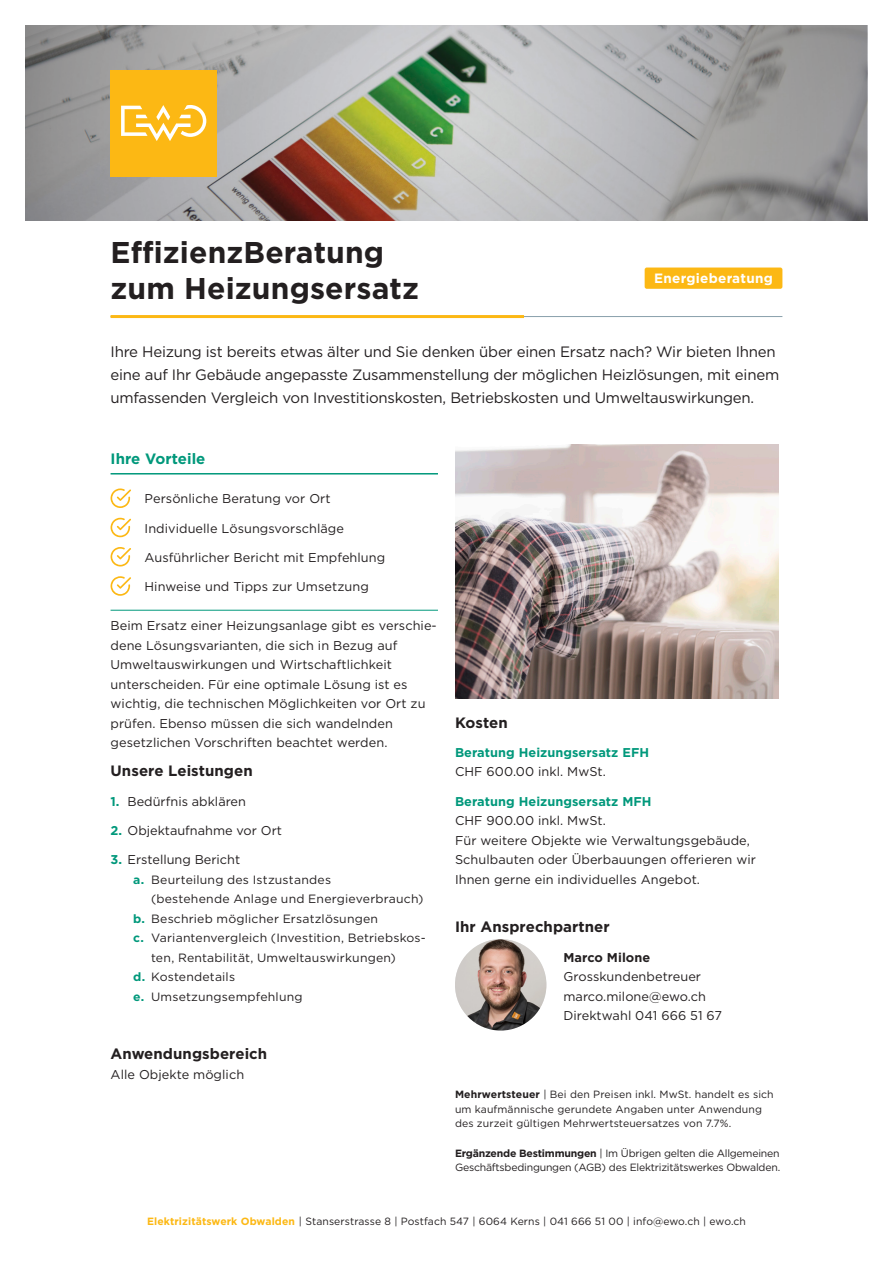
<style>
.page{position:relative;width:893px;height:1263px;background:#fff}
.page>*{position:absolute;margin:0;border:0;box-sizing:border-box;transform-origin:0 0}
.t1{font:700 30px/36px "Gotham";letter-spacing:.005em;color:#231f20}
.t2{font:15px/22.8px "Gotham";letter-spacing:-.015em;color:#231f20}
.t3{font:700 15px "Gotham";letter-spacing:.005em;color:#231f20}
.t4{font:700 15px "Gotham";letter-spacing:.005em;color:#00987b}
.t5{font:700 13.5px "Gotham";letter-spacing:.02em;color:#fff}
.t6{font:12.75px/19.5px "Gotham";letter-spacing:.005em;color:#231f20}
.t7{font:700 12.75px "Gotham";letter-spacing:.005em;color:#00987b}
.t8{font:700 12.75px "Gotham";letter-spacing:.005em;color:#231f20}
.t9{font:12px "Gotham";letter-spacing:.015em;color:#231f20}
.t10{font:10.5px/14.7px "Gotham";letter-spacing:.01em;color:#231f20}
.t11{font:10.5px/14.7px "Gotham";letter-spacing:-.02em;color:#231f20}
.s1{font-weight:700;color:#00987b}
.s2{font-weight:700}
.s3{font-weight:700;color:#fcb814}
</style>
<div class="page">
<img style="left:26px;top:26px;width:841px;height:195px">
<div style="left:111px;top:70px;width:106px;height:106px;background:#fcb814"></div>
<svg style="left:121px;top:105px;width:85px;height:36px"></svg>
<hr style="left:111px;top:316px;width:671px;height:1px;background:#89a0ac">
<hr style="left:111px;top:315px;width:413px;height:3px;background:#fcb814">
<hr style="left:111px;top:473px;width:327px;height:1px;background:#00987b">
<svg style="left:111px;top:488px;width:20px;height:20px"></svg>
<svg style="left:111px;top:518px;width:20px;height:19px"></svg>
<svg style="left:111px;top:547px;width:20px;height:19px"></svg>
<svg style="left:111px;top:576px;width:20px;height:20px"></svg>
<hr style="left:111px;top:610px;width:327px;height:1px;background:#00987b">
<div style="left:645px;top:268px;width:137px;height:21px;background:#fcb814;border-radius:2px"></div>
<img style="left:455px;top:445px;width:323px;height:253px">
<img style="left:455px;top:939px;width:91px;height:91px;border-radius:46px">
<h1 class="t1" style="left:111px;top:236px;width:310px">EffizienzBeratung zum Heizungsersatz</h1>
<p class="t5" style="left:654px;top:272px;width:120px">Energieberatung</p>
<p class="t2" style="left:111px;top:341px;width:670px">Ihre Heizung ist bereits etwas älter und Sie denken über einen Ersatz nach? Wir bieten Ihnen eine auf Ihr Gebäude angepasste Zusammenstellung der möglichen Heizlösungen, mit einem umfassenden Vergleich von Investitionskosten, Betriebskosten und Umweltauswirkungen.</p>
<p class="t4" style="left:111px;top:452px;width:96px">Ihre Vorteile</p>
<p class="t6" style="left:145px;top:489px;width:188px">Persönliche Beratung vor Ort</p>
<p class="t6" style="left:145px;top:519px;width:201px">Individuelle Lösungsvorschläge</p>
<p class="t6" style="left:145px;top:548px;width:242px">Ausführlicher Bericht mit Empfehlung</p>
<p class="t6" style="left:145px;top:577px;width:226px">Hinweise und Tipps zur Umsetzung</p>
<p class="t6" style="left:111px;top:616px;width:328px">Beim Ersatz einer Heizungsanlage gibt es verschie&shy;dene Lösungsvarianten, die sich in Bezug auf Umweltauswirkungen und Wirtschaftlichkeit unterscheiden. Für eine optimale Lösung ist es wichtig, die technischen Möglichkeiten vor Ort zu prüfen. Ebenso müssen die sich wandelnden gesetzlichen Vorschriften beachtet werden.</p>
<p class="t3" style="left:111px;top:764px;width:144px">Unsere Leistungen</p>
<p class="t6" style="left:111px;top:792px;width:137px"><span class="s1">1.</span> Bedürfnis abklären</p>
<p class="t6" style="left:111px;top:821px;width:173px"><span class="s1">2.</span> Objektaufnahme vor Ort</p>
<p class="t6" style="left:111px;top:850px;width:131px"><span class="s1">3.</span> Erstellung Bericht</p>
<p class="t9" style="left:133px;top:873px;width:200px"><span class="s1">a.</span> Beurteilung des Istzustandes</p>
<p class="t9" style="left:151px;top:893px;width:274px">(bestehende Anlage und Energieverbrauch)</p>
<p class="t9" style="left:133px;top:912px;width:247px"><span class="s1">b.</span> Beschrieb möglicher Ersatzlösungen</p>
<p class="t9" style="left:133px;top:932px;width:294px"><span class="s1">c.</span> Variantenvergleich (Investition, Betriebskos-</p>
<p class="t9" style="left:151px;top:951px;width:246px">ten, Rentabilität, Umweltauswirkungen)</p>
<p class="t9" style="left:133px;top:971px;width:104px"><span class="s1">d.</span> Kostendetails</p>
<p class="t9" style="left:133px;top:990px;width:171px"><span class="s1">e.</span> Umsetzungsempfehlung</p>
<p class="t3" style="left:111px;top:1047px;width:158px">Anwendungsbereich</p>
<p class="t6" style="left:111px;top:1065px;width:135px">Alle Objekte möglich</p>
<p class="t3" style="left:455px;top:716px;width:54px">Kosten</p>
<p class="t7" style="left:455px;top:747px;width:196px">Beratung Heizungsersatz EFH</p>
<p class="t6" style="left:455px;top:762px;width:152px">CHF 600.00 inkl. MwSt.</p>
<p class="t7" style="left:455px;top:795px;width:198px">Beratung Heizungsersatz MFH</p>
<p class="t6" style="left:455px;top:811px;width:302px">CHF 900.00 inkl. MwSt.<br>Für weitere Objekte wie Verwaltungsgebäude, Schulbauten oder Überbauungen offerieren wir Ihnen gerne ein individuelles Angebot.</p>
<p class="t3" style="left:455px;top:920px;width:156px">Ihr Ansprechpartner</p>
<p class="t8" style="left:563px;top:951px;width:88px">Marco Milone</p>
<p class="t6" style="left:563px;top:967px;width:160px">Grosskundenbetreuer marco.milone@ewo.ch<br>Direktwahl 041 666 51 67</p>
<p class="t10" style="left:455px;top:1087px;width:320px"><span class="s2">Mehrwertsteuer</span> | Bei den Preisen inkl. MwSt. handelt es sich um kaufmännische gerundete Angaben unter Anwendung des zurzeit gültigen Mehrwertsteuersatzes von 7.7%.</p>
<p class="t11" style="left:455px;top:1146px;width:327px"><span class="s2">Ergänzende Bestimmungen</span> | Im Übrigen gelten die Allgemeinen<br>Geschäftsbedingungen (AGB) des Elektrizitätswerkes Obwalden.</p>
<p class="t10" style="left:147px;top:1214px;width:600px"><span class="s3">Elektrizitätswerk Obwalden</span> | Stanserstrasse 8 | Postfach 547 | 6064 Kerns | 041 666 51 00 | info@ewo.ch | ewo.ch</p>
</div>
